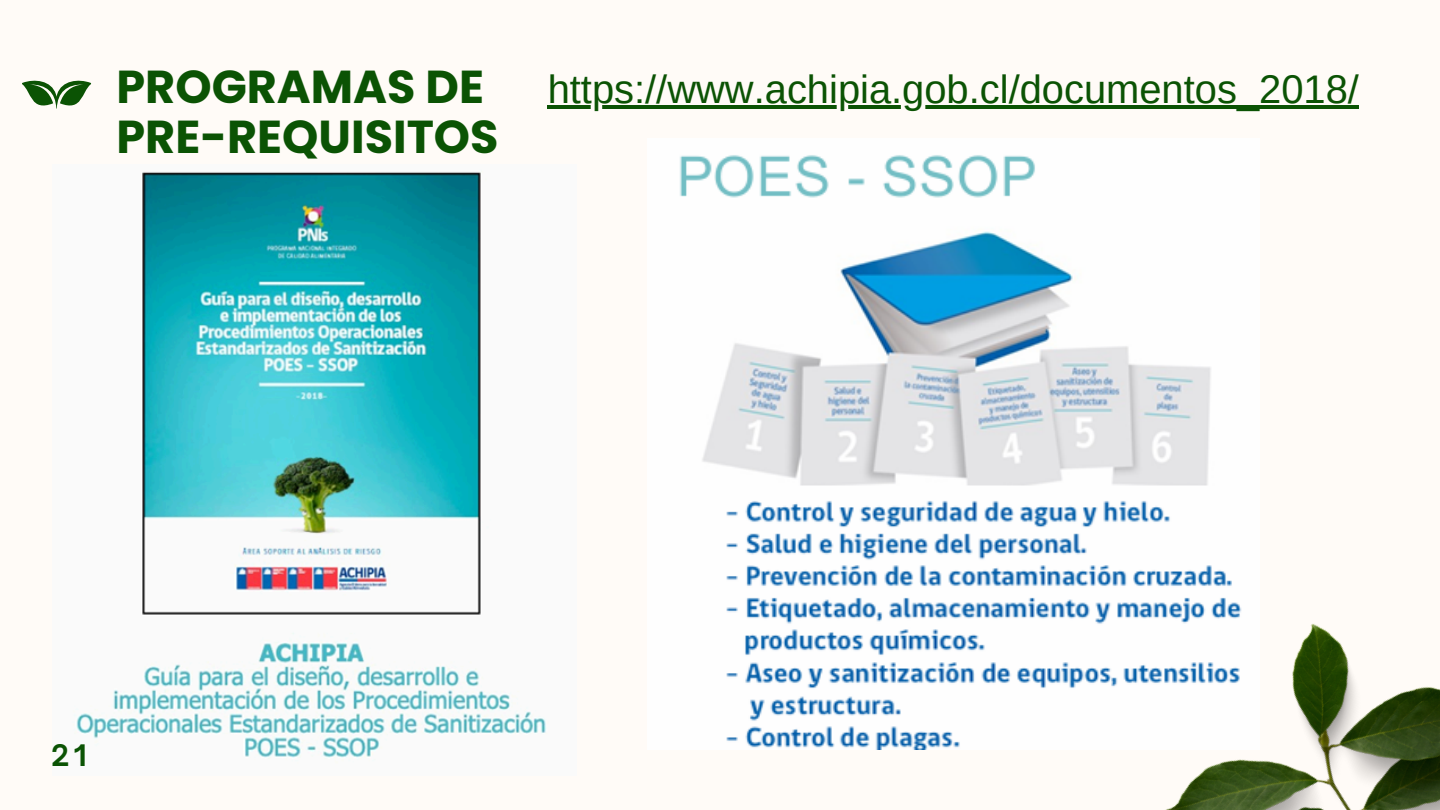
<style>
.page{position:relative;width:1440px;height:810px;background:#fffbf7}
.page>*{position:absolute;margin:0;border:0;box-sizing:border-box;transform-origin:0 0}
.t1{font:700 46.1px/50.2px "Poppins";color:#0b5304}
.t2{font:39.9px "Arimo";color:#0b5304}
.t3{font:700 28.4px "Open Sauce One";color:#0b5304}
</style>
<div class="page">
<svg style="left:22px;top:80px;width:69px;height:29px"></svg>
<img style="left:1166px;top:624px;width:274px;height:186px">
<img style="left:74px;top:172px;width:473px;height:586px">
<img style="left:680px;top:155px;width:579px;height:594px">
<hr style="left:548px;top:105px;width:811px;height:4px;background:#0b5304">
<h1 class="t1" style="left:117px;top:61px;width:384px">PROGRAMAS DE<br>PRE-REQUISITOS</h1>
<p class="t2" style="left:548px;top:66px;width:813px">https://www.achipia.gob.cl/documentos_2018/</p>
<p class="t3" style="left:51px;top:738px;width:37px">21</p>
</div>
